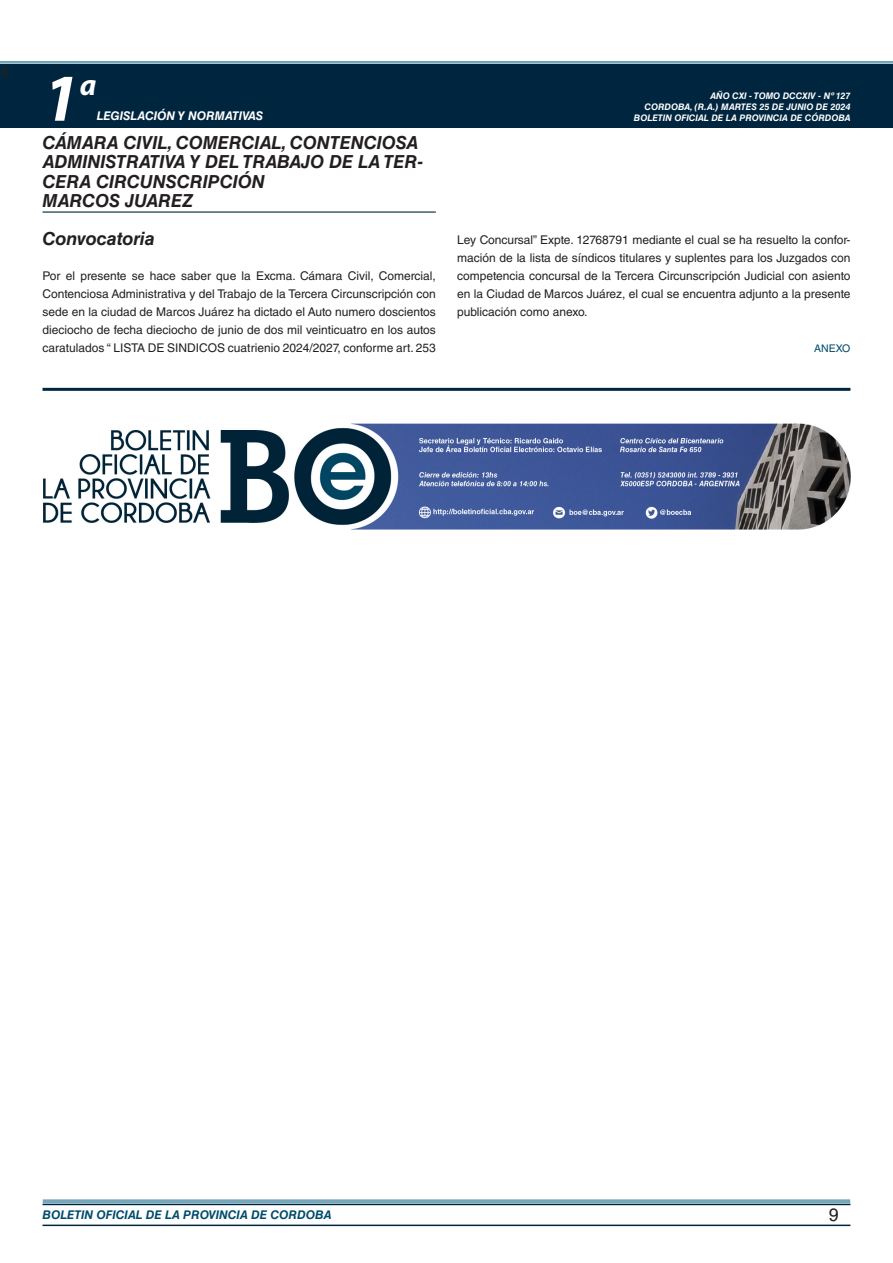
<style>
.page{position:relative;width:893px;height:1263px;background:#fff}
.page>*{position:absolute;margin:0;border:0;box-sizing:border-box;transform-origin:0 0}
.t1{font:italic 700 67.5px "Myriad Pro";color:#fff}
.t2{font:italic 700 30px "Myriad Pro";color:#fff}
.NOMBRE_DE_MINISTERIO{font:italic 700 18px/19.5px "Helvetica LT Std";color:#231f20}
.t3{font:18px "Minion Pro";color:#231f20}
.t4{font:18px "Helvetica LT Std";color:#231f20}
.TEXTO_BASE{font:12px/18px "Helvetica LT Std";color:#231f20;text-align:justify}
.t5{font:italic 700 12px "Helvetica LT Std";color:#004b6c}
.t6{font:italic 700 12px "Helvetica LT Std";color:#fff}
.ANEXO{font:10.5px "Helvetica LT Std";color:#004b6c}
.t7{font:italic 700 9px/10.8px "Helvetica LT Std";color:#fff;text-align:right}
</style>
<div class="page">
<div style="left:0;top:61px;width:893px;height:6px;background:#fff;opacity:.75"></div>
<div style="left:0;top:64px;width:893px;height:64px;background:#00263f"></div>
<hr style="left:43px;top:1224px;width:807px;height:2px;background:#00263f">
<div style="left:42px;top:1198px;width:809px;height:8px;background:#fff;opacity:.75"></div>
<hr style="left:43px;top:211px;width:393px;height:2px;background:#00263f">
<hr style="left:43px;top:388px;width:807px;height:3px;background:#00263f">
<img style="left:43px;top:424px;width:808px;height:105px">
<h3 class="t3" style="left:0;top:59px;width:10px">4</h3>
<h1 class="t1" style="left:43px;top:54px;width:38px">1</h1>
<h2 class="t2" style="left:80px;top:66px;width:18px">a</h2>
<p class="t6" style="left:97px;top:109px;width:168px">LEGISLACIÓN Y NORMATIVAS</p>
<p class="NOMBRE_DE_MINISTERIO" style="left:43px;top:132px;width:382px">CÁMARA CIVIL, COMERCIAL, CONTENCIOSA<br>ADMINISTRATIVA Y DEL TRABAJO DE LA TER-<br>CERA CIRCUNSCRIPCIÓN</p>
<p class="NOMBRE_DE_MINISTERIO" style="left:43px;top:191px;width:152px">MARCOS JUAREZ</p>
<p class="NOMBRE_DE_MINISTERIO" style="left:43px;top:229px;width:114px">Convocatoria</p>
<p class="TEXTO_BASE" style="left:43px;top:267px;width:395px">Por el presente se hace saber que la Excma. Cámara Civil, Comercial, Contenciosa Administrativa y del Trabajo de la Tercera Circunscripción con sede en la ciudad de Marcos Juárez ha dictado el Auto numero doscientos dieciocho de fecha dieciocho de junio de dos mil veinticuatro en los autos caratulados “ LISTA DE SINDICOS cuatrienio 2024/2027, conforme art. 253</p>
<p class="t7" style="left:634px;top:91px;width:218px">AÑO CXI - TOMO DCCXIV - Nº 127<br>CORDOBA, (R.A.) MARTES 25 DE JUNIO DE 2024<br>BOLETIN OFICIAL DE LA PROVINCIA DE CÓRDOBA</p>
<p class="TEXTO_BASE" style="left:457px;top:231px;width:395px">Ley Concursal” Expte. 12768791 mediante el cual se ha resuelto la confor&shy;mación de la lista de síndicos titulares y suplentes para los Juzgados con competencia concursal de la Tercera Circunscripción Judicial con asiento en la Ciudad de Marcos Juárez, el cual se encuentra adjunto a la presente publicación como anexo.</p>
<p class="ANEXO" style="left:814px;top:342px;width:38px">ANEXO</p>
<p class="t5" style="left:43px;top:1208px;width:290px">BOLETIN OFICIAL DE LA PROVINCIA DE CORDOBA</p>
<h3 class="t4" style="left:829px;top:1204px;width:12px">9</h3>
</div>
